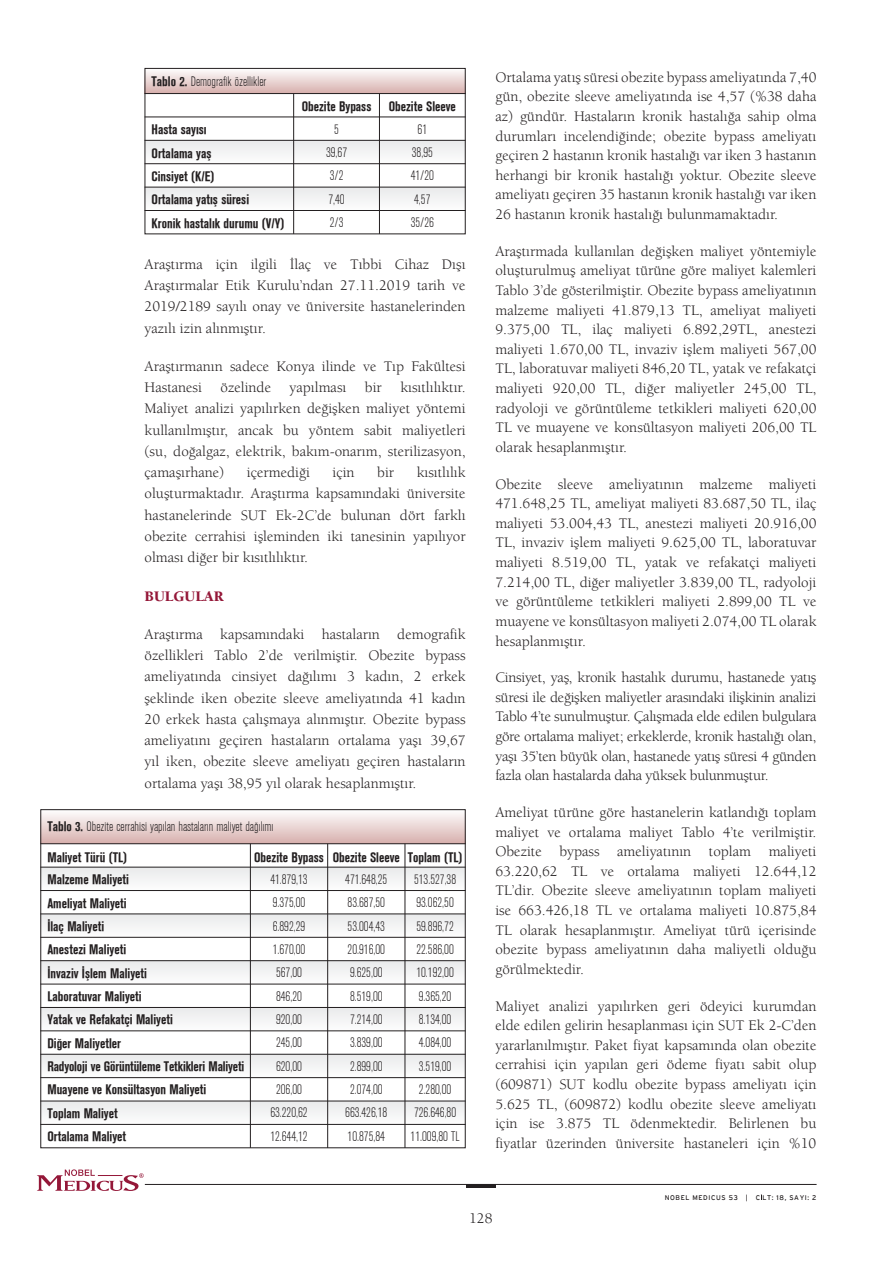
<style>
.page{position:relative;width:893px;height:1263px;background:#fff}
.page>*{position:absolute;margin:0;border:0;box-sizing:border-box;transform-origin:0 0}
.t1{font:15px/19.6px "Berkeley Book Tr";color:#231f20;text-align:justify}
.t2{font:15px/19.6px "Berkeley Book Tr";letter-spacing:-.02em;color:#231f20}
.t3{font:15px "Berkeley Black Tr";color:#941738}
.t4{font:13.5px/23.4px "Akzidenz Grotesk BE Light Cn";color:#231f20;text-align:center}
.t5{font:13.5px/23.4px "Akzidenz Grotesk BE Bold Cn";color:#231f20}
.t6{font:6.75px "Interstate";letter-spacing:.09em;color:#231f20}
.s1{font-family:"Akzidenz Grotesk BE Bold Cn"}
</style>
<div class="page">
<hr style="left:145px;top:1184px;width:672px;height:1px;background:#231f20">
<hr style="left:466px;top:1184px;width:30px;height:4px;background:#231f20">
<svg style="left:37px;top:1169px;width:107px;height:22px"></svg>
<div style="left:145px;top:68px;width:321px;height:26px;background:linear-gradient(to bottom,#fefefe,#d8b1af)"></div>
<div style="left:145px;top:140px;width:321px;height:24px;background:#f3f3f4"></div>
<div style="left:145px;top:187px;width:321px;height:23px;background:#f3f3f4"></div>
<hr style="left:145px;top:93px;width:321px;height:1px;background:#231f20">
<hr style="left:145px;top:117px;width:321px;height:1px;background:#231f20">
<hr style="left:145px;top:140px;width:321px;height:1px;background:#231f20">
<hr style="left:145px;top:163px;width:321px;height:1px;background:#231f20">
<hr style="left:145px;top:187px;width:321px;height:1px;background:#231f20">
<hr style="left:145px;top:210px;width:321px;height:1px;background:#231f20">
<hr style="left:379px;top:94px;width:1px;height:140px;background:#231f20">
<hr style="left:293px;top:94px;width:1px;height:140px;background:#231f20">
<div style="left:145px;top:68px;width:321px;height:166px;border:1px solid #231f20"></div>
<div style="left:40px;top:810px;width:426px;height:34px;background:linear-gradient(to bottom,#fefdfd,#d8b1af)"></div>
<div style="left:40px;top:867px;width:426px;height:23px;background:#f3f3f4"></div>
<div style="left:40px;top:914px;width:426px;height:23px;background:#f3f3f4"></div>
<div style="left:40px;top:961px;width:426px;height:23px;background:#f3f4f4"></div>
<div style="left:40px;top:1007px;width:426px;height:24px;background:#f2f3f4"></div>
<div style="left:40px;top:1054px;width:426px;height:23px;background:#f3f3f4"></div>
<div style="left:40px;top:1101px;width:426px;height:23px;background:#f3f3f4"></div>
<hr style="left:40px;top:867px;width:426px;height:1px;background:#231f20">
<hr style="left:40px;top:890px;width:426px;height:1px;background:#231f20">
<hr style="left:40px;top:913px;width:426px;height:1px;background:#231f20">
<hr style="left:40px;top:937px;width:426px;height:1px;background:#231f20">
<hr style="left:40px;top:960px;width:426px;height:1px;background:#231f20">
<hr style="left:40px;top:984px;width:426px;height:1px;background:#231f20">
<hr style="left:40px;top:1007px;width:426px;height:1px;background:#231f20">
<hr style="left:40px;top:1030px;width:426px;height:1px;background:#231f20">
<hr style="left:40px;top:1054px;width:426px;height:1px;background:#231f20">
<hr style="left:40px;top:1077px;width:426px;height:1px;background:#231f20">
<hr style="left:40px;top:1101px;width:426px;height:1px;background:#231f20">
<hr style="left:40px;top:1124px;width:426px;height:1px;background:#231f20">
<hr style="left:40px;top:843px;width:426px;height:1px;background:#231f20">
<hr style="left:250px;top:844px;width:1px;height:304px;background:#231f20">
<hr style="left:405px;top:844px;width:1px;height:304px;background:#231f20">
<hr style="left:327px;top:844px;width:1px;height:304px;background:#231f20">
<div style="left:40px;top:809px;width:426px;height:339px;border:1px solid #231f20"></div>
<p class="t4" style="left:152px;top:70px;width:116px"><span class="s1">Tablo 2.</span> Demografik özellikler</p>
<p class="t5" style="left:152px;top:118px;width:134px">Hasta sayısı<br>Ortalama yaş<br>Cinsiyet (K/E)<br>Ortalama yatış süresi<br>Kronik hastalık durumu (V/Y)</p>
<p class="t4" style="left:411px;top:118px;width:25px">61<br>38,95<br>41/20<br>4,57<br>35/26</p>
<p class="t5" style="left:302px;top:95px;width:71px">Obezite Bypass</p>
<p class="t5" style="left:389px;top:95px;width:69px">Obezite Sleeve</p>
<p class="t4" style="left:326px;top:118px;width:23px">5<br>39,67<br>3/2<br>7,40<br>2/3</p>
<p class="t1" style="left:145px;top:253px;width:323px;line-height:21.3px">Araştırma için ilgili İlaç ve Tıbbi Cihaz Dışı Araştırmalar Etik Kurulu’ndan 27.11.2019 tarih ve 2019/2189 sayılı onay ve üniversite hastanelerinden yazılı izin alınmıştır.</p>
<p class="t1" style="left:145px;top:355px;width:323px;line-height:21.3px">Araştırmanın sadece Konya ilinde ve Tıp Fakültesi Hastanesi özelinde yapılması bir kısıtlılıktır.<br>Maliyet analizi yapılırken değişken maliyet yöntemi kullanılmıştır, ancak bu yöntem sabit maliyetleri (su, doğalgaz, elektrik, bakım-onarım, sterilizasyon, çamaşırhane)</p>
<p class="t1" style="left:145px;top:462px;width:323px;line-height:21.3px;text-indent:272px">kısıtlılık oluşturmaktadır. Araştırma kapsamındaki üniversite hastanelerinde SUT Ek-2C’de bulunan dört farklı obezite cerrahisi işleminden iki tanesinin yapılıyor olması diğer bir kısıtlılıktır.</p>
<p class="t3" style="left:145px;top:587px;width:80px">BULGULAR</p>
<p class="t1" style="left:145px;top:623px;width:323px;line-height:21.3px">Araştırma kapsamındaki hastaların demografik özellikleri Tablo 2’de verilmiştir. Obezite bypass ameliyatında cinsiyet dağılımı 3 kadın, 2 erkek şeklinde iken obezite sleeve ameliyatında 41 kadın 20 erkek hasta çalışmaya alınmıştır. Obezite bypass ameliyatını geçiren hastaların ortalama yaşı 39,67 yıl iken, obezite sleeve ameliyatı geçiren hastaların ortalama yaşı 38,95 yıl olarak hesaplanmıştır.</p>
<p class="t1" style="left:247px;top:462px;width:65px">içermediği</p>
<p class="t1" style="left:332px;top:462px;width:24px">için</p>
<p class="t1" style="left:377px;top:462px;width:18px">bir</p>
<p class="t4" style="left:47px;top:815px;width:228px"><span class="s1">Tablo 3.</span> Obezite cerrahisi yapılan hastaların maliyet dağılımı</p>
<p class="t5" style="left:47px;top:845px;width:81px">Maliyet Türü (TL)</p>
<p class="t5" style="left:254px;top:845px;width:210px">Obezite Bypass Obezite Sleeve Toplam (TL)</p>
<p class="t5" style="left:47px;top:868px;width:198px">Malzeme Maliyeti<br>Ameliyat Maliyeti<br>İlaç Maliyeti<br>Anestezi Maliyeti<br>İnvaziv İşlem Maliyeti<br>Laboratuvar Maliyeti<br>Yatak ve Refakatçi Maliyeti<br>Diğer Maliyetler<br>Radyoloji ve Görüntüleme Tetkikleri Maliyeti<br>Muayene ve Konsültasyon Maliyeti<br>Toplam Maliyet<br>Ortalama Maliyet</p>
<p class="t4" style="left:345px;top:868px;width:44px">471.648,25<br>83.687,50<br>53.004,43<br>20.916,00<br>9.625,00<br>8.519,00<br>7.214,00<br>3.839,00<br>2.899,00<br>2.074,00<br>663.426,18<br>10.875,84</p>
<p class="t4" style="left:270px;top:868px;width:39px">41.879,13<br>9.375,00<br>6.892,29<br>1.670,00<br>567,00<br>846,20<br>920,00<br>245,00<br>620,00<br>206,00<br>63.220,62<br>12.644,12</p>
<p class="t4" style="left:411px;top:868px;width:50px">513.527,38<br>93.062,50<br>59.896,72<br>22.586,00<br>10.192,00<br>9.365,20<br>8.134,00<br>4.084,00<br>3.519,00<br>2.280,00<br>726.646,80<br>11.009,80 TL</p>
<p class="t1" style="left:495px;top:67px;width:323px">Ortalama yatış süresi obezite bypass ameliyatında 7,40 gün, obezite sleeve ameliyatında ise 4,57 (%38 daha az) gündür. Hastaların kronik hastalığa sahip olma durumları incelendiğinde; obezite bypass ameliyatı geçiren 2 hastanın kronik hastalığı var iken 3 hastanın herhangi bir kronik hastalığı yoktur. Obezite sleeve ameliyatı geçiren 35 hastanın kronik hastalığı var iken 26 hastanın kronik hastalığı bulunmamaktadır.</p>
<p class="t1" style="left:495px;top:241px;width:323px">Araştırmada kullanılan değişken maliyet yöntemiyle oluşturulmuş ameliyat türüne göre maliyet kalemleri Tablo 3’de gösterilmiştir. Obezite bypass ameliyatının malzeme maliyeti 41.879,13 TL, ameliyat maliyeti 9.375,00 TL, ilaç maliyeti 6.892,29TL, anestezi maliyeti 1.670,00 TL, invaziv işlem maliyeti 567,00<br>TL, laboratuvar maliyeti 846,20 TL, yatak ve refakatçi maliyeti 920,00 TL, diğer maliyetler 245,00 TL, radyoloji ve görüntüleme tetkikleri maliyeti 620,00<br>TL ve muayene ve konsültasyon maliyeti 206,00 TL olarak hesaplanmıştır.</p>
<p class="t1" style="left:495px;top:474px;width:323px">Obezite sleeve ameliyatının malzeme maliyeti 471.648,25 TL, ameliyat maliyeti 83.687,50 TL, ilaç maliyeti 53.004,43 TL, anestezi maliyeti 20.916,00<br>TL, invaziv işlem maliyeti 9.625,00 TL, laboratuvar maliyeti 8.519,00 TL, yatak ve refakatçi maliyeti 7.214,00 TL, diğer maliyetler 3.839,00 TL, radyoloji ve görüntüleme tetkikleri maliyeti 2.899,00 TL ve muayene ve konsültasyon maliyeti 2.074,00 TL olarak hesaplanmıştır.</p>
<p class="t2" style="left:495px;top:667px;width:323px">Cinsiyet, yaş , kronik hastalık durumu, hastanede yatış süresi ile değişken maliyetler arasındaki ilişkinin analizi Tablo 4’te sunulmuştur. Çalışmada elde edilen bulgulara göre ortalama maliyet; erkeklerde, kronik hastalığı olan, yaşı 35’ten büyük olan, hastanede yatış süresi 4 günden fazla olan hastalarda daha yüksek bulunmuştur.</p>
<p class="t1" style="left:495px;top:802px;width:323px">Ameliyat türüne göre hastanelerin katlandığı toplam maliyet ve ortalama maliyet Tablo 4’te verilmiştir.<br>Obezite bypass ameliyatının toplam maliyeti 63.220,62 TL ve ortalama maliyeti 12.644,12<br>TL’dir. Obezite sleeve ameliyatının toplam maliyeti ise 663.426,18 TL ve ortalama maliyeti 10.875,84<br>TL olarak hesaplanmıştır. Ameliyat türü içerisinde obezite bypass ameliyatının daha maliyetli olduğu görülmektedir.</p>
<p class="t1" style="left:495px;top:996px;width:323px">Maliyet analizi yapılırken geri ö deyici kurumdan elde edilen gelirin hesaplanması için SUT Ek 2-C’den yararlanılmıştır. Paket fiyat kapsamında olan obezite cerrahisi için yapılan geri ö deme fiyatı sabit olup (609871) SUT kodlu obezite bypass ameliyatı için 5.625 TL, (609872) kodlu obezite sleeve ameliyatı için ise 3.875 TL ö denmektedir. Belirlenen bu fiyatlar üzerinden üniversite hastaneleri için %10</p>
<p class="t6" style="left:665px;top:1194px;width:153px">NOBEL MEDICUS 53 | C LT: 18, SAYI: 2</p>
<p class="t1" style="left:469px;top:1208px;width:25px">128</p>
</div>
